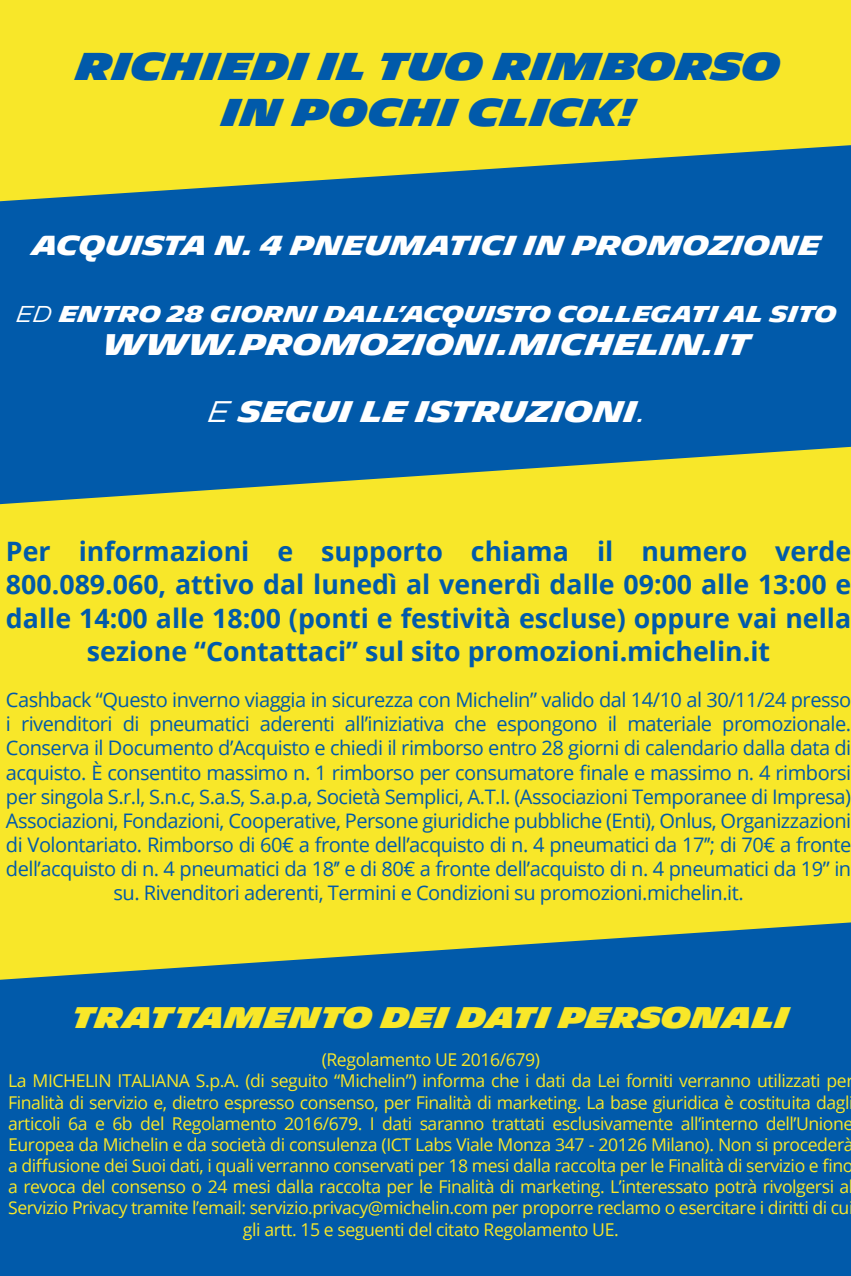
<style>
.page{position:relative;width:851px;height:1276px;background:#fff}
.page>*{position:absolute;margin:0;border:0;box-sizing:border-box;transform-origin:0 0}
.t1{font:900 37.8px/45.3px "Michelin";color:#015aaa;text-align:center}
.t2{font:700 29.1px "Michelin";color:#fff}
.t3{font:900 29.1px "Michelin";color:#f8e729}
.t4{font:700 26.7px/33.3px "Open Sans";color:#015aaa;text-align:center}
.t5{font:700 26.7px "Michelin";color:#fff}
.t6{font:700 22.2px "Michelin";color:#fff}
.t7{font:20.1px/24px "Open Sans";letter-spacing:-.025em;color:#015aaa;text-align:center}
.t8{font:17.7px/21.3px "Open Sans";letter-spacing:-.025em;color:#f8e729;text-align:center}
.s1{font-weight:300}
</style>
<div class="page">
<div style="left:0;top:201px;width:850px;height:246px;background:#015aaa"></div>
<div style="left:0;top:447px;width:850px;height:475px;background:#f8e729"></div>
<svg style="left:0;top:0;width:850px;height:201px;fill:#f8e729"></svg>
<svg style="left:0;top:922px;width:850px;height:354px;fill:#015aaa"></svg>
<h1 class="t1" style="left:77px;top:45px;width:705px">RICHIEDI IL TUO RIMBORSO<br>IN POCHI CLICK!</h1>
<h3 class="t5" style="left:32px;top:230px;width:789px">ACQUISTA N. 4 PNEUMATICI IN PROMOZIONE</h3>
<p class="t6" style="left:16px;top:301px;width:822px"><span class="s1">ed</span> ENTRO 28 GIORNI DALL’ACQUISTO COLLEGATI AL SITO</p>
<h2 class="t2" style="left:103px;top:328px;width:648px">WWW.PROMOZIONI.MICHELIN.IT</h2>
<h2 class="t2" style="left:208px;top:395px;width:441px"><span class="s1">e</span> SEGUI LE ISTRUZIONI<span class="s1">.</span></h2>
<p class="t4" style="left:6px;top:534px;width:846px">Per informazioni e supporto chiama il numero verde 800.089.060, attivo dal lunedì al venerdì dalle 09:00 alle 13:00 e dalle 14:00 alle 18:00 (ponti e festività escluse) oppure vai nella sezione “Contattaci” sul sito promozioni.michelin.it</p>
<p class="t7" style="left:6px;top:687px;width:846px">Cashback “Questo inverno viaggia in sicurezza con Michelin” valido dal 14/10 al 30/11/24 presso i rivenditori di pneumatici aderenti all’iniziativa che espongono il materiale promozionale.<br>Conserva il Documento d’Acquisto e chiedi il rimborso entro 28 giorni di calendario dalla data di acquisto. È consentito massimo n. 1 rimborso per consumatore finale e massimo n. 4 rimborsi per singola S.r.l, S.n.c, S.a.S, S.a.p.a, Società Semplici, A.T.I. (Associazioni Temporanee di Impresa)<br>Associazioni, Fondazioni, Cooperative, Persone giuridiche pubbliche (Enti), Onlus, Organizzazioni di Volontariato. Rimborso di 60€ a fronte dell’acquisto di n. 4 pneumatici da 17’’; di 70€ a fronte dell’acquisto di n. 4 pneumatici da 18’’ e di 80€ a fronte dell’acquisto di n. 4 pneumatici da 19” in su. Rivenditori aderenti, Termini e Condizioni su promozioni.michelin.it.</p>
<h2 class="t3" style="left:72px;top:1001px;width:718px">TRATTAMENTO DEI DATI PERSONALI</h2>
<p class="t8" style="left:8px;top:1048px;width:846px">(Regolamento UE 2016/679)<br>La MICHELIN ITALIANA S.p.A. (di seguito “Michelin”) informa che i dati da Lei forniti verranno utilizzati per Finalità di servizio e, dietro espresso consenso, per Finalità di marketing. La base giuridica è costituita dagl articoli 6a e 6b del Regolamento 2016/679. I dati saranno trattati esclusivamente all’interno dell’Unione Europea da Michelin e da società di consulenza (ICT Labs Viale Monza 347 - 20126 Milano). Non si procederà a diffusione dei Suoi dati, i quali verranno conservati per 18 mesi dalla raccolta per le Finalità di servizio e fino a revoca del consenso o 24 mesi dalla raccolta per le Finalità di marketing. L’interessato potrà rivolgersi a Servizio Privacy tramite l’email: servizio.privacy@michelin.com per proporre reclamo o esercitare i diritti di cu gli artt. 15 e seguenti del citato Regolamento UE.</p>
</div>
